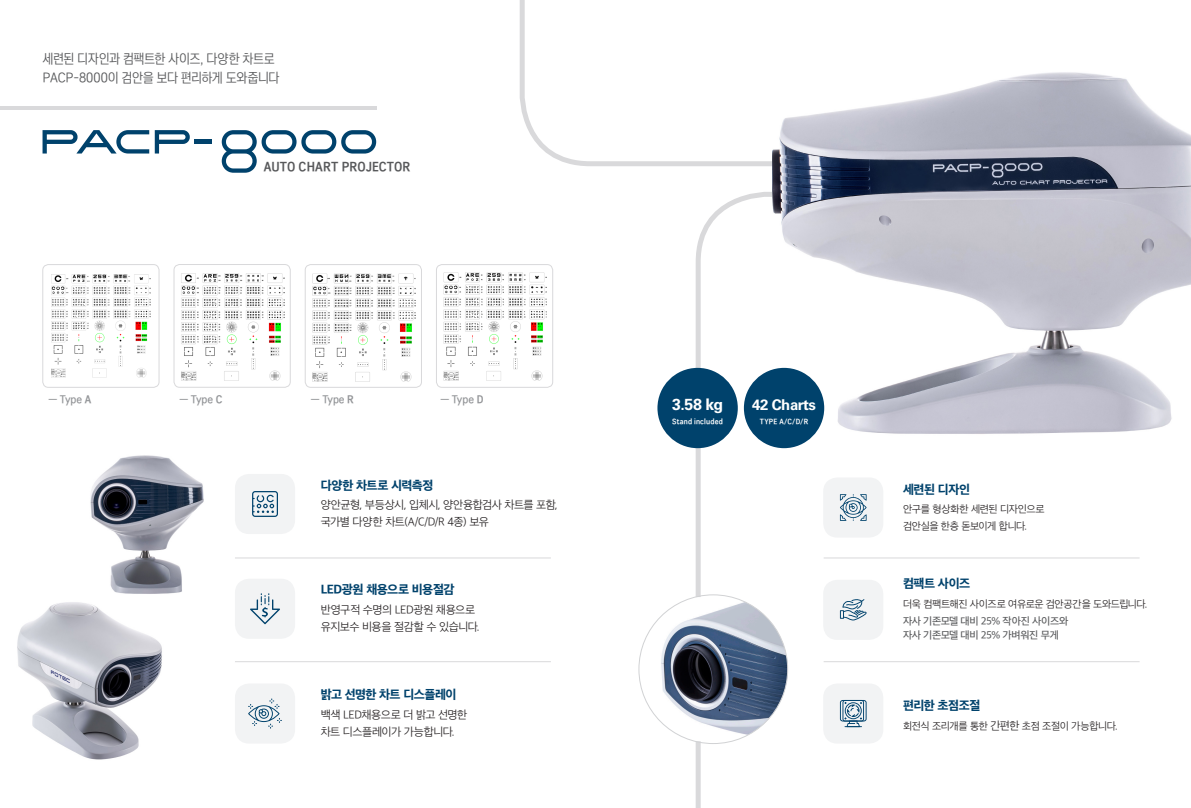
<style>
.page{position:relative;width:1191px;height:808px;background:#fff}
.page>*{position:absolute;margin:0;border:0;box-sizing:border-box;transform-origin:0 0}
.t1{font:700 16px "Univers LT Std";color:#fff}
.t2{font:700 14.9px "Univers LT Std";letter-spacing:-.025em;color:#fff}
.t3{font:13.5px/18.7px "SD Gt Neo Cond d Rg";letter-spacing:.005em;color:#57585a}
.t4{font:13px "SD Gt Neo Cond g Bd";color:#57585a}
.t5{font:12px "SD Gothic Neoa h Ex Bd";letter-spacing:-.045em;color:#00426c}
.t6{font:12px "SD Gothic Neoa h Ex Bd";letter-spacing:-.025em;color:#00426c}
.t7{font:11px/17px "SD Gothic Neoa c Lt";letter-spacing:-.04em;color:#231f20}
.t8{font:11px "SD Gt Neo Cond f Sb";letter-spacing:-.01em;color:#939598}
.t9{font:10px/17px "SD Gothic Neoa c Lt";letter-spacing:-.045em;color:#231f20}
.t10{font:10px "SD Gothic Neoa e Md";letter-spacing:-.045em;color:#57585a}
.t11{font:7.5px "SD Gt Neo Cond g Bd";letter-spacing:.015em;color:#fff}
.s1{font-family:"SD Gt Neo Cond g Bd"}
.s2{font-size:11px}
</style>
<div class="page">
<svg style="left:520px;top:0;width:252px;height:166px"></svg>
<svg style="left:695px;top:192px;width:445px;height:616px"></svg>
<img style="left:772px;top:72px;width:419px;height:391px">
<img style="left:640px;top:597px;width:147px;height:144px">
<div style="left:823px;top:580px;width:60px;height:60px;background:#f2f3f4;border-radius:14px"></div>
<div style="left:235px;top:579px;width:60px;height:60px;background:#f2f3f4;border-radius:14px"></div>
<svg style="left:250px;top:593px;width:30px;height:31px"></svg>
<div style="left:823px;top:683px;width:60px;height:60px;background:#f2f3f4;border-radius:14px"></div>
<div style="left:235px;top:683px;width:60px;height:60px;background:#f2f3f4;border-radius:14px"></div>
<svg style="left:248px;top:698px;width:34px;height:30px"></svg>
<div style="left:823px;top:477px;width:60px;height:61px;background:#f2f3f4;border-radius:14px"></div>
<div style="left:235px;top:474px;width:60px;height:60px;background:#f2f3f4;border-radius:14px"></div>
<svg style="left:252px;top:491px;width:26px;height:26px"></svg>
<svg style="left:840px;top:700px;width:26px;height:27px"></svg>
<svg style="left:840px;top:599px;width:26px;height:21px"></svg>
<svg style="left:840px;top:494px;width:26px;height:27px"></svg>
<img style="left:52px;top:274px;width:98px;height:104px">
<div style="left:43px;top:264px;width:116px;height:124px;border:1px solid #d9d9db;border-radius:6px"></div>
<div style="left:174px;top:264px;width:116px;height:123px;border:1px solid #d9d9db;border-radius:6px"></div>
<img style="left:181px;top:273px;width:103px;height:108px">
<div style="left:436px;top:264px;width:117px;height:124px;border:1px solid #d9d9db;border-radius:6px"></div>
<img style="left:443px;top:272px;width:103px;height:108px">
<div style="left:305px;top:264px;width:117px;height:124px;border:1px solid #d9d9db;border-radius:6px"></div>
<img style="left:312px;top:273px;width:104px;height:108px">
<svg style="left:43px;top:130px;width:106px;height:24px"></svg>
<svg style="left:155px;top:130px;width:57px;height:24px"></svg>
<svg style="left:222px;top:130px;width:154px;height:43px"></svg>
<hr style="left:0;top:106px;width:376px;height:3px;background:#d9d9db">
<div style="left:657px;top:368px;width:81px;height:80px;background:#00426c;border-radius:50%"></div>
<div style="left:744px;top:368px;width:80px;height:80px;background:#00426c;border-radius:50%"></div>
<hr style="left:235px;top:557px;width:316px;height:1px;background:#d9d9db">
<hr style="left:823px;top:557px;width:316px;height:1px;background:#d9d9db">
<hr style="left:235px;top:661px;width:316px;height:1px;background:#d9d9db">
<hr style="left:823px;top:661px;width:316px;height:1px;background:#d9d9db">
<img style="left:17px;top:602px;width:145px;height:158px">
<img style="left:90px;top:455px;width:114px;height:139px">
<p class="t3" style="left:43px;top:50px;width:238px">세련된 디자인과 컴팩트한 사이즈, 다양한 차트로<br>PACP-8000이 검안을 보다 편리하게 도와줍니다</p>
<p class="t4" style="left:264px;top:161px;width:148px">AUTO CHART PROJECTOR</p>
<p class="t8" style="left:48px;top:394px;width:44px">— Type <span class="s1">A</span></p>
<p class="t8" style="left:179px;top:394px;width:45px">— Type <span class="s1">C</span></p>
<p class="t8" style="left:311px;top:394px;width:45px">— Type <span class="s1">R</span></p>
<p class="t8" style="left:440px;top:394px;width:45px">— Type <span class="s1">D</span></p>
<p class="t1" style="left:672px;top:395px;width:53px">3.58 kg</p>
<p class="t11" style="left:672px;top:418px;width:52px">Stand included</p>
<p class="t6" style="left:321px;top:479px;width:114px">다양한 차트로 시력측정</p>
<p class="t7" style="left:321px;top:497px;width:238px">양안균형, 부등상시, 입체시, 양안융합검사 차트를 포함, 국가별 다양한 차트(A/C/D/R 4종) 보유</p>
<p class="t5" style="left:321px;top:584px;width:135px">LED광원 채용으로 비용절감</p>
<p class="t7" style="left:321px;top:601px;width:160px">반영구적 수명의 LED광원 채용으로 유지보수 비용을 절감할 수 있습니다.</p>
<p class="t5" style="left:321px;top:689px;width:137px">밝고 선명한 차트 디스플레이</p>
<p class="t7" style="left:321px;top:706px;width:148px">백색 LED채용으로 더 밝고 선명한 차트 디스플레이가 가능합니다.</p>
<p class="t2" style="left:752px;top:396px;width:65px">42 Charts</p>
<p class="t11" style="left:760px;top:417px;width:50px">TYPE A/C/D/R</p>
<p class="t5" style="left:903px;top:483px;width:68px">세련된 디자인</p>
<p class="t9" style="left:903px;top:501px;width:143px">안구를 형상화한 세련된 디자인으로 검안실을 한층 돋보이게 합니다.</p>
<p class="t5" style="left:903px;top:578px;width:69px">컴팩트 사이즈</p>
<p class="t9" style="left:903px;top:596px;width:246px">더욱 컴팩트해진 사이즈로 여유로운 검안공간을 도와드립니다.</p>
<p class="t10" style="left:903px;top:616px;width:167px">자사 기존모델 대비 25% 작아진 사이즈와</p>
<p class="t10" style="left:903px;top:630px;width:157px">자사 기존모델 대비 25% 가벼워진 무게</p>
<p class="t5" style="left:903px;top:699px;width:79px">편리한 초점조절</p>
<p class="t9" style="left:903px;top:717px;width:216px">회전식 조리개를 통한 <span class="s2">간편한</span> 초점 조절이 가능합니다.</p>
</div>
